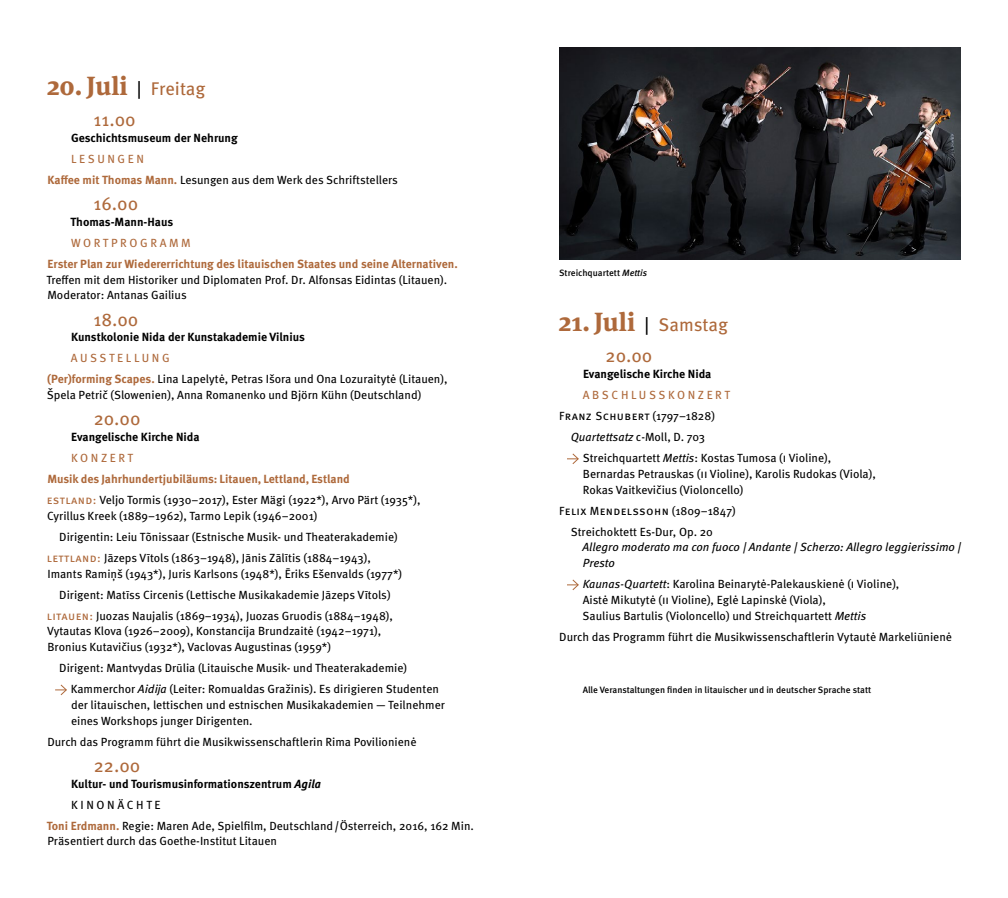
<style>
.page{position:relative;width:1008px;height:898px;background:#fff}
.page>*{position:absolute;margin:0;border:0;box-sizing:border-box;transform-origin:0 0}
.t1{font:700 26.25px "Meta Serif Pro";color:#ae693b}
.t2{font:18.3px "Meta Pro";color:#ae693b}
.t3{font:11.85px/15.8px "Meta Pro";color:#000}
.t4{font:700 11.85px "Meta Pro";color:#000}
.t5{font:italic 11.85px/15.8px "Meta Pro";color:#000}
.t6{font:700 11.85px "Meta Pro";color:#ae693b}
.t7{font:11.85px/21px "Meta Pro";letter-spacing:.21em;color:#000}
.t8{font:11.85px/21px "Meta Pro";letter-spacing:.025em;color:#000}
.t9{font:11.85px "Meta Pro";letter-spacing:.22em;color:#ae693b}
.t10{font:11.85px "Meta Pro";letter-spacing:.035em;color:#000}
.t11{font:11.85px "Meta Pro";letter-spacing:.22em;color:#000}
.t12{font:500 9.15px "Meta Pro";color:#000}
.s1{font-family:"Meta Pro";font-weight:400;font-size:18.3px;color:#000}
.s2{font-family:"Meta Pro";font-weight:400;font-size:18.3px}
.s3{color:#ae693b}
.s4{font-weight:700;color:#ae693b}
.s5{font-style:italic}
.s6{font-style:normal}
</style>
<div class="page">
<svg style="left:55px;top:684px;width:12px;height:12px"></svg>
<svg style="left:567px;top:453px;width:12px;height:11px"></svg>
<svg style="left:567px;top:579px;width:12px;height:11px"></svg>
<img style="left:559px;top:47px;width:402px;height:213px">
<h1 class="t1" style="left:47px;top:64px;width:160px">20. Juli <span class="s1">|</span> <span class="s2">Freitag</span></h1>
<h2 class="t2" style="left:94px;top:108px;width:44px">11.00</h2>
<p class="t4" style="left:71px;top:130px;width:168px">Geschichtsmuseum der Nehrung</p>
<p class="t7" style="left:48px;top:149px;width:352px;text-indent:24px"><span class="s3">LESUNGEN<br></span><span class="s4">Kaffee mit Thomas Mann.</span> Lesungen aus dem Werk des Schriftstellers</p>
<h2 class="t2" style="left:94px;top:192px;width:46px">16.00</h2>
<p class="t4" style="left:70px;top:214px;width:104px">Thomas-Mann-Haus</p>
<p class="t9" style="left:71px;top:235px;width:121px">WORTPROGRAMM</p>
<p class="t6" style="left:48px;top:256px;width:412px">Erster Plan zur Wiedererrichtung des litauischen Staates und seine Alternativen.</p>
<p class="t3" style="left:46px;top:272px;width:403px">Treffen mit dem Historiker und Diplomaten Prof. Dr. Alfonsas Eidintas (Litauen).<br>Moderator: Antanas Gailius</p>
<h2 class="t2" style="left:94px;top:308px;width:46px">18.00</h2>
<p class="t4" style="left:71px;top:330px;width:235px">Kunstkolonie Nida der Kunstakademie Vilnius</p>
<p class="t3" style="left:47px;top:348px;width:402px;line-height:21px;text-indent:24px"><span class="s3">AUSSTELLUNG<br></span><span class="s4">(Per)forming Scapes.</span> Lina Lapelytė, Petras Išora und Ona Lozuraitytė (Litauen),</p>
<p class="t3" style="left:47px;top:387px;width:376px">Špela Petrič (Slowenien), Anna Romanenko und Björn Kühn (Deutschland)</p>
<h2 class="t2" style="left:94px;top:407px;width:48px">20.00</h2>
<p class="t4" style="left:71px;top:429px;width:130px">Evangelische Kirche Nida</p>
<p class="t9" style="left:71px;top:450px;width:63px">KONZERT</p>
<p class="t3" style="left:47px;top:469px;width:375px;line-height:21px"><span class="s4">Musik des Jahrhundertjubiläums: Litauen, Lettland, Estland<br></span><span class="s3">estland:</span> Veljo Tormis (1930–2017), Ester Mägi (1922*), Arvo Pärt (1935*),</p>
<p class="t3" style="left:47px;top:508px;width:272px">Cyrillus Kreek (1889–1962), Tarmo Lepik (1946–2001)</p>
<p class="t3" style="left:59px;top:529px;width:340px">Dirigentin: Leiu Tõnissaar (Estnische Musik- und Theaterakademie)</p>
<p class="t3" style="left:47px;top:550px;width:325px"><span class="s3">lettland:</span> Jāzeps Vītols (1863–1948), Jānis Zālītis (1884–1943),</p>
<p class="t3" style="left:47px;top:566px;width:356px">Imants Ramiņš (1943*), Juris Karlsons (1948*), Ēriks Ešenvalds (1977*)</p>
<p class="t3" style="left:59px;top:587px;width:333px">Dirigent: Matīss Circenis (Lettische Musikakademie Jāzeps Vītols)</p>
<p class="t3" style="left:47px;top:608px;width:348px"><span class="s3">litauen:</span> Juozas Naujalis (1869–1934), Juozas Gruodis (1884–1948),</p>
<p class="t3" style="left:47px;top:624px;width:336px">Vytautas Klova (1926–2009), Konstancija Brundzaitė (1942–1971),<br>Bronius Kutavičius (1932*), Vaclovas Augustinas (1959*)</p>
<p class="t3" style="left:71px;top:658px;width:370px;line-height:21px;text-indent:-12px">Dirigent: Mantvydas Drūlia (Litauische Musik- und Theaterakademie)<br>Kammerchor <span class="s5">Aidija</span> (Leiter: Romualdas Gražinis). Es dirigieren Studenten</p>
<p class="t3" style="left:71px;top:697px;width:375px">der litauischen, lettischen und estnischen Musikakademien — Teilnehmer eines Workshops junger Dirigenten.</p>
<p class="t3" style="left:47px;top:734px;width:371px">Durch das Programm führt die Musikwissenschaftlerin Rima Povilionienė</p>
<h2 class="t2" style="left:94px;top:754px;width:48px">22.00</h2>
<p class="t4" style="left:71px;top:776px;width:251px">Kultur- und Tourismusinformationszentrum <span class="s5">Agila</span></p>
<p class="t11" style="left:71px;top:797px;width:91px">KINONÄCHTE</p>
<p class="t3" style="left:47px;top:818px;width:429px"><span class="s4">Toni Erdmann.</span> Regie: Maren Ade, Spielfilm, Deutschland<span class="s5">|</span>Österreich, 2016, 162 Мin.</p>
<p class="t3" style="left:47px;top:834px;width:231px">Präsentiert durch das Goethe-Institut Litauen</p>
<p class="t12" style="left:559px;top:267px;width:89px">Streichquartett <span class="s5">Mettis</span></p>
<h1 class="t1" style="left:559px;top:301px;width:171px">21. Juli <span class="s1">|</span> <span class="s2">Samstag</span></h1>
<h2 class="t2" style="left:606px;top:344px;width:48px">20.00</h2>
<p class="t4" style="left:583px;top:366px;width:130px">Evangelische Kirche Nida</p>
<p class="t9" style="left:583px;top:387px;width:149px">ABSCHLUSSKONZERT</p>
<p class="t10" style="left:559px;top:408px;width:157px">Franz Schubert (1797–1828)</p>
<p class="t5" style="left:571px;top:429px;width:136px">Quartettsatz <span class="s6">c-Moll, D. 703</span></p>
<p class="t3" style="left:583px;top:450px;width:250px">Streichquartett <span class="s5">Mettis</span>: Kostas Tumosa (I Violine),</p>
<p class="t3" style="left:583px;top:466px;width:294px">Bernardas Petrauskas (I i Violine), Karolis Rudokas (Viola),<br>Rokas Vaitkevičius (Violoncello)</p>
<p class="t8" style="left:571px;top:500px;width:166px;text-indent:-11px">Felix Mendelssohn (1809–1847)<br>Streichoktett Es-Dur, Op. 20</p>
<p class="t5" style="left:583px;top:540px;width:380px">Allegro moderato ma con fuoco | Andante | Scherzo: Allegro leggierissimo |<br>Presto</p>
<p class="t3" style="left:583px;top:576px;width:318px"><span class="s5">Kaunas-Quartett</span>: Karolina Beinarytė-Palekauskienė (I Violine),<br>Aistė Mikutytė (II Violine), Eglė Lapinskė (Viola),<br>Saulius Bartulis (Violoncello) und Streichquartett <span class="s5">Mettis</span></p>
<p class="t3" style="left:559px;top:629px;width:394px">Durch das Programm führt die Musikwissenschaftlerin Vytautė Markeliūnienė</p>
<p class="t12" style="left:583px;top:684px;width:290px">Alle Veranstaltungen finden in litauischer und in deutscher Sprache statt</p>
</div>
